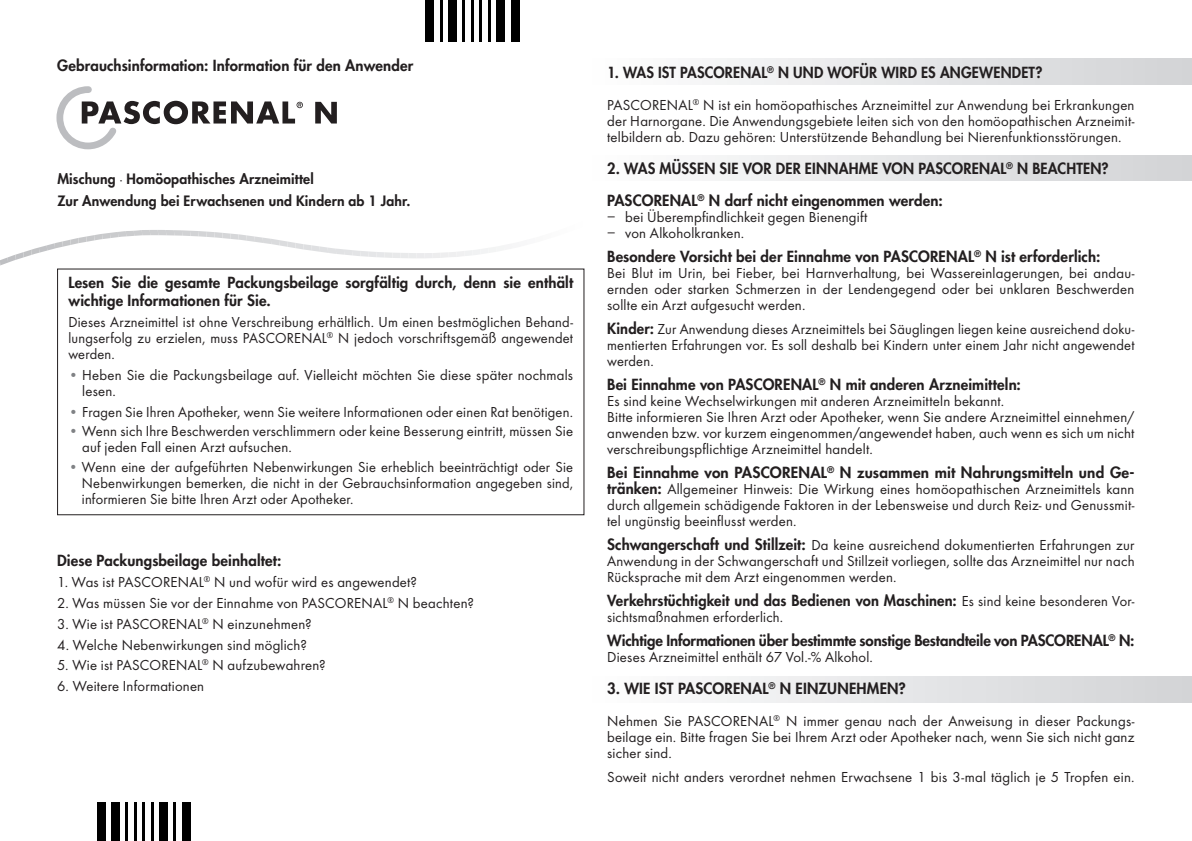
<style>
.page{position:relative;width:1192px;height:841px;background:#fff}
.page>*{position:absolute;margin:0;border:0;box-sizing:border-box;transform-origin:0 0}
.t1{font:15px/16px "Futura Boo";letter-spacing:.015em;color:#231f20;text-align:justify}
.t2{font:800 15px/18px "Futura Com";letter-spacing:.01em;color:#231f20}
.t3{font:800 15px/16px "Futura Com";letter-spacing:-.01em;color:#231f20}
.t4{font:800 15px "Futura Com";letter-spacing:.01em;color:#231f20;scale:.96 1}
.t5{font:800 14px "Futura Com";letter-spacing:.01em;color:#231f20}
.s1{font-family:"Futura Boo";font-weight:400;font-size:15px}
.s2{color:#808285}
.s3{font-family:"Futura Com";font-weight:800}
.s4{font-family:"Futura Boo";font-weight:400}
</style>
<div class="page">
<div style="left:584px;top:677px;width:608px;height:25px;background:linear-gradient(to right,#fefefe,#d2d3d5)"></div>
<div style="left:584px;top:155px;width:608px;height:26px;background:linear-gradient(to right,#fefefe,#d2d3d5)"></div>
<div style="left:584px;top:59px;width:608px;height:25px;background:linear-gradient(to right,#fefefe,#d2d3d5)"></div>
<svg style="left:0;top:230px;width:585px;height:41px"></svg>
<svg style="left:56px;top:86px;width:247px;height:64px"></svg>
<svg style="left:315px;top:102px;width:22px;height:21px"></svg>
<div style="left:426px;top:0;width:8px;height:42px;background:#000"></div>
<hr style="left:440px;top:0;width:3px;height:42px;background:#000">
<div style="left:448px;top:0;width:9px;height:42px;background:#000"></div>
<hr style="left:462px;top:0;width:3px;height:42px;background:#000">
<hr style="left:471px;top:0;width:3px;height:42px;background:#000">
<hr style="left:479px;top:0;width:3px;height:42px;background:#000">
<hr style="left:488px;top:0;width:3px;height:42px;background:#000">
<div style="left:496px;top:0;width:9px;height:42px;background:#000"></div>
<div style="left:511px;top:0;width:8px;height:42px;background:#000"></div>
<div style="left:182px;top:801px;width:8px;height:40px;background:#000"></div>
<hr style="left:173px;top:801px;width:3px;height:40px;background:#000">
<div style="left:159px;top:801px;width:9px;height:40px;background:#000"></div>
<hr style="left:151px;top:801px;width:2px;height:40px;background:#000">
<hr style="left:142px;top:801px;width:3px;height:40px;background:#000">
<hr style="left:134px;top:801px;width:2px;height:40px;background:#000">
<hr style="left:125px;top:801px;width:3px;height:40px;background:#000">
<div style="left:111px;top:801px;width:8px;height:40px;background:#000"></div>
<div style="left:97px;top:801px;width:8px;height:40px;background:#000"></div>
<p class="t2" style="left:57px;top:56px;width:358px">Gebrauchsinformation: Information für den Anwender</p>
<p class="t5" style="left:57px;top:168px;width:258px">Mischung <span class="s1">·</span> Homöopathisches Arzneimittel</p>
<p class="t5" style="left:57px;top:190px;width:355px">Zur Anwendung bei Erwachsenen und Kindern ab 1 Jahr.</p>
<p class="t2" style="left:68px;top:273px;width:506px">Lesen Sie die gesamte Packungsbeilage sorgfältig durch, denn sie enthält wichtige Informationen für Sie.</p>
<p class="t1" style="left:68px;top:314px;width:506px">Dieses Arzneimittel ist ohne Verschreibung erhältlich. Um einen bestmöglichen Behand&shy;lungserfolg zu erzielen, muss PASCORENAL<sup>®</sup> N jedoch vorschriftsgemäß angewendet werden.</p>
<p class="t1" style="left:82px;top:367px;width:492px;text-indent:-14px"><span class="s2">•</span> Heben Sie die Packungsbeilage auf. Vielleicht möchten Sie diese später nochmals lesen.</p>
<p class="t1" style="left:68px;top:403px;width:506px"><span class="s2">•</span> Fragen Sie Ihren Apotheker, wenn Sie weitere Informationen oder einen Rat benötigen.</p>
<p class="t1" style="left:82px;top:422px;width:492px;text-indent:-14px"><span class="s2">•</span> Wenn sich Ihre Beschwerden verschlimmern oder keine Besserung eintritt, müssen Sie auf jeden Fall einen Arzt aufsuchen.</p>
<p class="t1" style="left:82px;top:459px;width:493px;text-indent:-13px"><span class="s2">•</span> Wenn eine der aufgeführten Nebenwirkungen Sie erheblich beeinträchtigt oder Sie Nebenwirkungen bemerken, die nicht in der Gebrauchsinformation angegeben sind, informieren Sie bitte Ihren Arzt oder Apotheker.</p>
<p class="t2" style="left:57px;top:551px;width:226px">Diese Packungsbeilage beinhaltet:</p>
<p class="t1" style="left:57px;top:574px;width:362px">1. Was ist PASCORENAL<sup>®</sup> N und wofür wird es angewendet?</p>
<p class="t1" style="left:57px;top:594px;width:418px">2. Was müssen Sie vor der Einnahme von PASCORENAL<sup>®</sup> N beachten?</p>
<p class="t1" style="left:57px;top:615px;width:256px">3. Wie ist PASCORENAL<sup>®</sup> N einzunehmen?</p>
<p class="t1" style="left:57px;top:636px;width:251px">4. Welche Nebenwirkungen sind möglich?</p>
<p class="t1" style="left:57px;top:657px;width:270px">5. Wie ist PASCORENAL<sup>®</sup> N aufzubewahren?</p>
<p class="t1" style="left:57px;top:678px;width:149px">6. Weitere Informationen</p>
<p class="t4" style="left:607px;top:61px;width:455px">1. WAS IST PASCORENAL<sup>®</sup> N UND WOFÜR WIRD ES ANGEWENDET?</p>
<p class="t1" style="left:607px;top:97px;width:529px">PASCORENAL<sup>®</sup> N ist ein homöopathisches Arzneimittel zur Anwendung bei Erkrankungen der Harnorgane. Die Anwendungsgebiete leiten sich von den homöopathischen Arzneimit&shy;telbildern ab. Dazu gehören: Unterstützende Behandlung bei Nierenfunktionsstörungen.</p>
<p class="t2" style="left:607px;top:159px;width:503px">2. WAS MÜSSEN SIE VOR DER EINNAHME VON PASCORENAL<sup>®</sup> N BEACHTEN?</p>
<p class="t2" style="left:607px;top:191px;width:337px">PASCORENAL<sup>®</sup> N darf nicht eingenommen werden:</p>
<p class="t1" style="left:607px;top:209px;width:262px">− bei Überempfindlichkeit gegen Bienengift</p>
<p class="t1" style="left:607px;top:225px;width:139px">− von Alkoholkranken.</p>
<p class="t2" style="left:607px;top:247px;width:495px">Besondere Vorsicht bei der Einnahme von PASCORENAL<sup>®</sup> N ist erforderlich:</p>
<p class="t1" style="left:607px;top:265px;width:529px">Bei Blut im Urin, bei Fieber, bei Harnverhaltung, bei Wassereinlagerungen, bei andau&shy;ernden oder starken Schmerzen in der Lendengegend oder bei unklaren Beschwerden sollte ein Arzt aufgesucht werden.</p>
<p class="t1" style="left:607px;top:321px;width:529px"><span class="s3">Kinder:</span> Zur Anwendung dieses Arzneimittels bei Säuglingen liegen keine ausreichend doku&shy;mentierten Erfahrungen vor. Es soll deshalb bei Kindern unter einem Jahr nicht angewendet werden.</p>
<p class="t2" style="left:607px;top:375px;width:415px">Bei Einnahme von PASCORENAL<sup>®</sup> N mit anderen Arzneimitteln:</p>
<p class="t1" style="left:607px;top:393px;width:398px">Es sind keine Wechselwirkungen mit anderen Arzneimitteln bekannt.</p>
<p class="t1" style="left:607px;top:409px;width:529px">Bitte informieren Sie Ihren Arzt oder Apotheker, wenn Sie andere Arzneimittel einnehmen/ anwenden bzw. vor kurzem eingenommen/angewendet haben, auch wenn es sich um nicht verschreibungspflichtige Arzneimittel handelt.</p>
<p class="t1" style="left:607px;top:465px;width:529px"><span class="s3">Bei Einnahme von PASCORENAL</span><sup>®</sup> <span class="s3">N zusammen mit Nahrungsmitteln und Ge&shy;tränken:</span> Allgemeiner Hinweis: Die Wirkung eines homöopathischen Arzneimittels kann durch allgemein schädigende Faktoren in der Lebensweise und durch Reiz- und Genussmit&shy;tel ungünstig beeinflusst werden.</p>
<p class="t1" style="left:607px;top:537px;width:529px"><span class="s3">Schwangerschaft und Stillzeit:</span> Da keine ausreichend dokumentierten Erfahrungen zur Anwendung in der Schwangerschaft und Stillzeit vorliegen, sollte das Arzneimittel nur nach Rücksprache mit dem Arzt eingenommen werden.</p>
<p class="t1" style="left:607px;top:593px;width:529px"><span class="s3">Verkehrstüchtigkeit und das Bedienen von Maschinen:</span> Es sind keine besonderen Vor&shy;sichtsmaßnahmen erforderlich.</p>
<p class="t3" style="left:607px;top:632px;width:529px">Wichtige Informationen über bestimmte sonstige Bestandteile von PASCORENAL<sup>®</sup> N:<br><span class="s4">Dieses Arzneimittel enthält 67 Vol.-% Alkohol.</span></p>
<p class="t2" style="left:607px;top:679px;width:300px">3. WIE IST PASCORENAL<sup>®</sup> N EINZUNEHMEN?</p>
<p class="t1" style="left:607px;top:713px;width:529px">Nehmen Sie PASCORENAL<sup>®</sup> N immer genau nach der Anweisung in dieser Packungs&shy;beilage ein. Bitte fragen Sie bei Ihrem Arzt oder Apotheker nach, wenn Sie sich nicht ganz sicher sind.</p>
<p class="t1" style="left:607px;top:769px;width:529px">Soweit nicht anders verordnet nehmen Erwachsene 1 bis 3-mal täglich je 5 Tropfen ein.</p>
</div>
